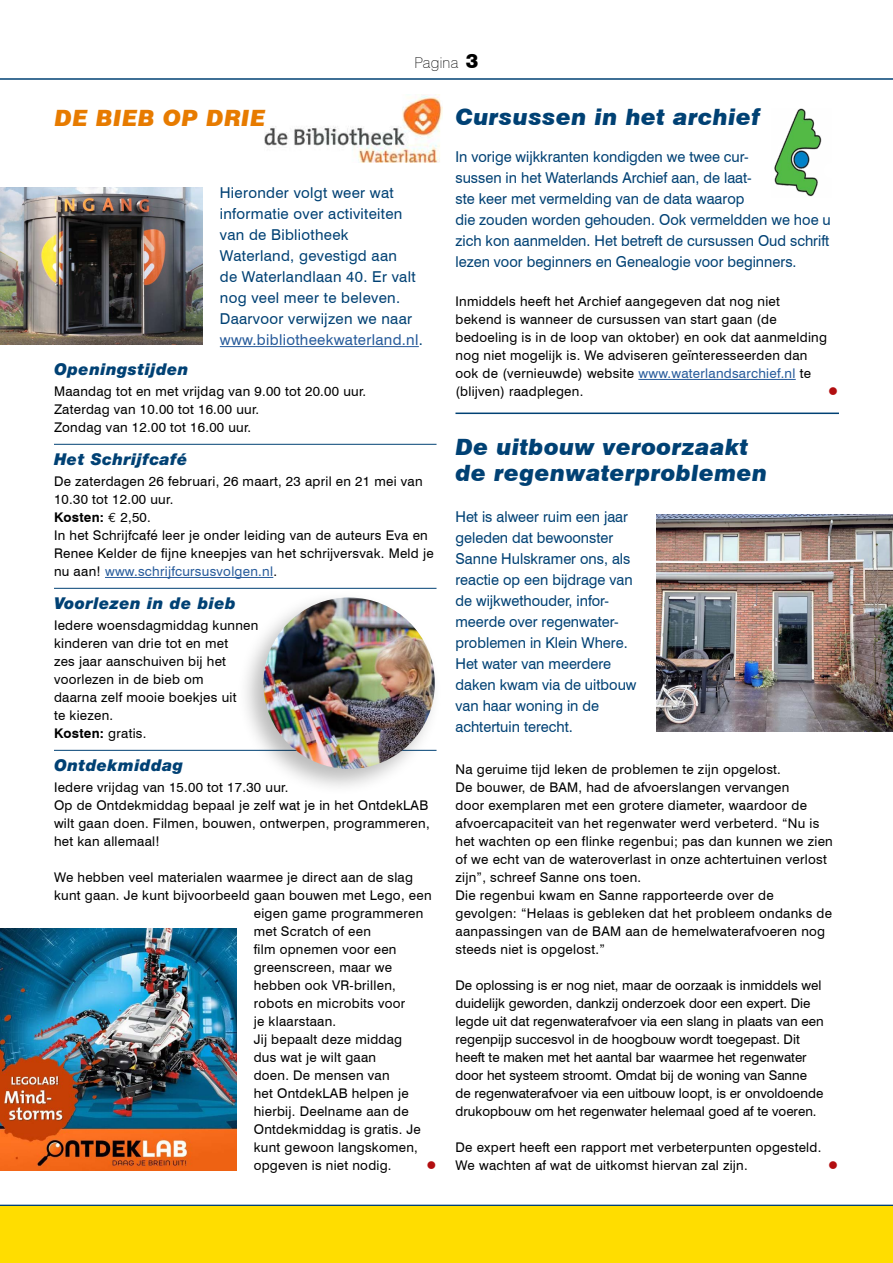
<style>
.page{position:relative;width:893px;height:1263px;background:#fff}
.page>*{position:absolute;margin:0;border:0;box-sizing:border-box;transform-origin:0 0}
.H1__Kop{font:italic 900 22.5px "Swiss 721 BT";letter-spacing:.02em;color:#004174}
.H1__Kop-2{font:italic 900 22.5px "Swiss 721 BT";letter-spacing:.02em;color:#e77b00}
.H4__Bieb_met_lijn{font:italic 900 16.35px "Helvetica Neue";letter-spacing:.03em;color:#004174}
.H3__Bieb_zonder_lijn{font:italic 900 16.35px "Helvetica Neue";letter-spacing:.03em;color:#004174}
.H__Introtekst{font:15px/21px "Swiss 721 BT";color:#004174}
.H__Introtekst-2{font:15px/21px "Swiss 721 BT";letter-spacing:.02em;color:#004174}
.t1{font:100 15px "Swiss 721 BT";letter-spacing:.02em;color:#000}
.P__Tekst_plat{font:13.35px/18px "Swiss 721 BT";letter-spacing:.02em;color:#000}
.P__Tekst_plat-2{font:13.35px/18px "Swiss 721 BT";color:#000}
.P__Tekst_plat-3{font:700 13.35px "Swiss 721 BT";letter-spacing:.02em;color:#000}
.P__Tekst_plat-4{font:13.35px "Wingdings";color:#b20e10}
.s1{font-family:"Swiss 721 BT Black No 2";font-weight:400;font-size:18px}
.s2{color:#275b9b}
.s3{font-family:"Euro Mono";font-weight:400}
.s4{font-weight:400}
</style>
<div class="page">
<hr style="left:0;top:78px;width:893px;height:2px;background:#004174">
<hr style="left:0;top:1205px;width:893px;height:1px;background:#004174">
<div style="left:0;top:1206px;width:893px;height:57px;background:#fd0"></div>
<img style="left:265px;top:94px;width:178px;height:68px">
<img style="left:0;top:188px;width:203px;height:156px">
<img style="left:0;top:928px;width:237px;height:242px">
<hr style="left:220px;top:346px;width:199px;height:1px;background:#275b9b">
<hr style="left:54px;top:444px;width:382px;height:1px;background:#004174">
<hr style="left:105px;top:577px;width:168px;height:1px;background:#275b9b">
<hr style="left:54px;top:588px;width:382px;height:1px;background:#004174">
<hr style="left:54px;top:750px;width:382px;height:1px;background:#004174">
<hr style="left:638px;top:379px;width:158px;height:1px;background:#275b9b">
<hr style="left:455px;top:413px;width:384px;height:1px;background:#004174">
<div style="left:237px;top:590px;width:205px;height:206px;background:#000;opacity:.27"></div>
<img style="left:263px;top:597px;width:172px;height:172px;border-radius:86px">
<img style="left:656px;top:514px;width:237px;height:217px">
<img style="left:774px;top:108px;width:48px;height:89px">
<p class="t1" style="left:414px;top:53px;width:66px">Pagina <span class="s1">3</span></p>
<h1 class="H1__Kop-2" style="left:55px;top:104px;width:212px">DE BIEB OP DRIE</h1>
<p class="H__Introtekst-2" style="left:220px;top:182px;width:205px">Hieronder volgt weer wat informatie over activiteiten van de Bibliotheek<br>Waterland, gevestigd aan<br>de Waterlandlaan 40. Er valt nog veel meer te beleven.<br>Daarvoor verwijzen we naar <span class="s2">www.bibliotheekwaterland.nl</span>.</p>
<h3 class="H3__Bieb_zonder_lijn" style="left:54px;top:359px;width:136px">Openingstijden</h3>
<p class="P__Tekst_plat" style="left:54px;top:382px;width:314px">Maandag tot en met vrijdag van 9.00 tot 20.00 uur.</p>
<p class="P__Tekst_plat" style="left:54px;top:400px;width:207px">Zaterdag van 10.00 tot 16.00 uur.</p>
<p class="P__Tekst_plat" style="left:54px;top:418px;width:199px">Zondag van 12.00 tot 16.00 uur.</p>
<h4 class="H4__Bieb_met_lijn" style="left:54px;top:449px;width:135px">Het Schrijfcafé</h4>
<p class="P__Tekst_plat" style="left:54px;top:472px;width:370px">De zaterdagen 26 februari, 26 maart, 23 april en 21 mei van<br>10.30 tot 12.00 uur.</p>
<p class="P__Tekst_plat-3" style="left:54px;top:509px;width:98px">Kosten: <span class="s3">€</span> <span class="s4">2,50.</span></p>
<p class="P__Tekst_plat" style="left:54px;top:526px;width:381px">In het Schrijfcafé leer je onder leiding van de auteurs Eva en<br>Renee Kelder de fijne kneepjes van het schrijversvak. Meld je nu aan! <span class="s2">www.schrijfcursusvolgen.nl</span>.</p>
<h4 class="H4__Bieb_met_lijn" style="left:54px;top:593px;width:183px">Voorlezen in de bieb</h4>
<p class="P__Tekst_plat" style="left:54px;top:616px;width:206px">Iedere woensdagmiddag kunnen kinderen van drie tot en met<br>zes jaar aanschuiven bij het voorlezen in de bieb om<br>daarna zelf mooie boekjes uit<br>te kiezen.</p>
<p class="P__Tekst_plat-3" style="left:54px;top:725px;width:94px">Kosten: <span class="s4">gratis.</span></p>
<h4 class="H4__Bieb_met_lijn" style="left:54px;top:755px;width:131px">Ontdekmiddag</h4>
<p class="P__Tekst_plat" style="left:54px;top:778px;width:236px">Iedere vrijdag van 15.00 tot 17.30 uur.</p>
<p class="P__Tekst_plat" style="left:54px;top:796px;width:377px;text-align:justify">Op de Ontdekmiddag bepaal je zelf wat je in het OntdekLAB wilt gaan doen. Filmen, bouwen, ontwerpen, programmeren, het kan allemaal!</p>
<p class="P__Tekst_plat" style="left:54px;top:868px;width:361px">We hebben veel materialen waarmee je direct aan de slag</p>
<p class="P__Tekst_plat" style="left:54px;top:886px;width:379px">kunt gaan. Je kunt bijvoorbeeld gaan bouwen met Lego, een</p>
<p class="P__Tekst_plat" style="left:254px;top:904px;width:171px">eigen game programmeren</p>
<p class="P__Tekst_plat" style="left:254px;top:922px;width:119px">met Scratch of een</p>
<p class="P__Tekst_plat" style="left:254px;top:940px;width:144px">film opnemen voor een</p>
<p class="P__Tekst_plat" style="left:254px;top:958px;width:140px">greenscreen, maar we</p>
<p class="P__Tekst_plat" style="left:254px;top:976px;width:144px">hebben ook VR-brillen,</p>
<p class="P__Tekst_plat" style="left:254px;top:994px;width:153px">robots en microbits voor</p>
<p class="P__Tekst_plat" style="left:254px;top:1012px;width:84px">je klaarstaan.</p>
<p class="P__Tekst_plat" style="left:254px;top:1030px;width:169px">Jij bepaalt deze middag dus wat je wilt gaan<br>doen. De mensen van<br>het OntdekLAB helpen je hierbij. Deelname aan de<br>Ontdekmiddag is gratis. Je kunt gewoon langskomen, opgeven is niet nodig.</p>
<p class="P__Tekst_plat-4" style="left:427px;top:1158px;width:11px">●</p>
<h1 class="H1__Kop" style="left:455px;top:103px;width:306px">Cursussen in het archief</h1>
<p class="H__Introtekst" style="left:455px;top:146px;width:377px">In vorige wijkkranten kondigden we twee cur-<br>sussen in het Waterlands Archief aan, de laat-<br>ste keer met vermelding van de data waarop<br>die zouden worden gehouden. Ook vermeldden we hoe u zich kon aanmelden. Het betreft de cursussen Oud schrift lezen voor beginners en Genealogie voor beginners.</p>
<p class="P__Tekst_plat" style="left:455px;top:292px;width:373px">Inmiddels heeft het Archief aangegeven dat nog niet bekend is wanneer de cursussen van start gaan (de bedoeling is in de loop van oktober) en ook dat aanmelding nog niet mogelijk is. We adviseren geïnteresseerden dan ook de (vernieuwde) website <span class="s2">www.waterlandsarchief.nl</span> te (blijven) raadplegen.</p>
<p class="P__Tekst_plat-4" style="left:828px;top:384px;width:11px">●</p>
<h1 class="H1__Kop" style="left:455px;top:433px;width:294px">De uitbouw veroorzaakt</h1>
<h1 class="H1__Kop" style="left:455px;top:460px;width:313px">de regenwaterproblemen</h1>
<p class="H__Introtekst" style="left:455px;top:506px;width:183px">Het is alweer ruim een jaar geleden dat bewoonster<br>Sanne Hulskramer ons, als reactie op een bijdrage van de wijkwethouder, infor&shy;meerde over regenwater&shy;problemen in Klein Where.<br>Het water van meerdere daken kwam via de uitbouw van haar woning in de achtertuin terecht.</p>
<p class="P__Tekst_plat" style="left:455px;top:760px;width:379px">Na geruime tijd leken de problemen te zijn opgelost.<br>De bouwer, de BAM, had de afvoerslangen vervangen<br>door exemplaren met een grotere diameter, waardoor de afvoercapaciteit van het regenwater werd verbeterd. “Nu is het wachten op een flinke regenbui; pas dan kunnen we zien of we echt van de wateroverlast in onze achtertuinen verlost zijn”, schreef Sanne ons toen.</p>
<p class="P__Tekst_plat" style="left:455px;top:886px;width:378px">Die regenbui kwam en Sanne rapporteerde over de gevolgen: “Helaas is gebleken dat het probleem ondanks de aanpassingen van de BAM aan de hemelwaterafvoeren nog steeds niet is opgelost.”</p>
<p class="P__Tekst_plat-2" style="left:455px;top:976px;width:370px">De oplossing is er nog niet, maar de oorzaak is inmiddels wel duidelijk geworden, dankzij onderzoek door een expert. Die legde uit dat regenwaterafvoer via een slang in plaats van een regenpijp succesvol in de hoogbouw wordt toegepast. Dit heeft te maken met het aantal bar waarmee het regenwater door het systeem stroomt. Omdat bij de woning van Sanne de regenwaterafvoer via een uitbouw loopt, is er onvoldoende drukopbouw om het regenwater helemaal goed af te voeren.</p>
<p class="P__Tekst_plat" style="left:455px;top:1138px;width:367px">De expert heeft een rapport met verbeterpunten opgesteld.</p>
<p class="P__Tekst_plat" style="left:455px;top:1156px;width:294px">We wachten af wat de uitkomst hiervan zal zijn.</p>
<p class="P__Tekst_plat-4" style="left:828px;top:1158px;width:11px">●</p>
</div>
